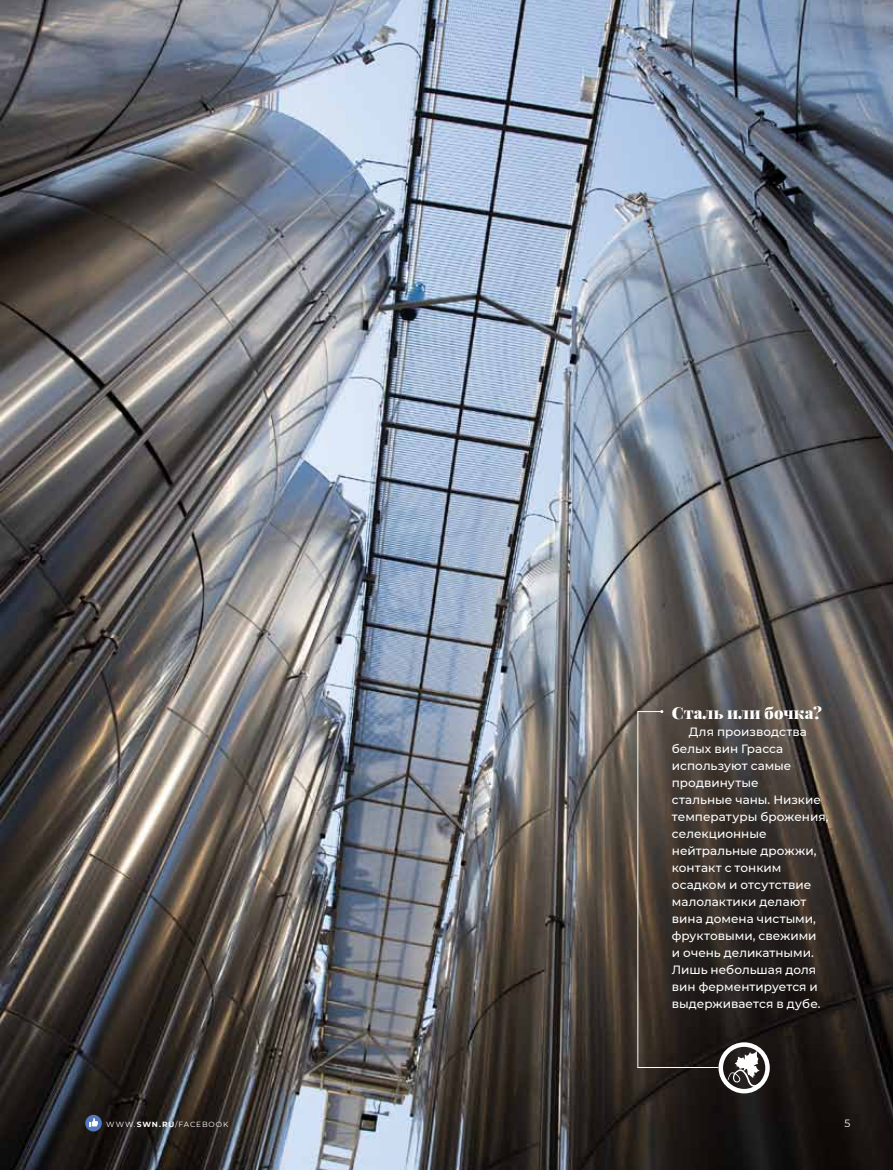
<style>
.page{position:relative;width:893px;height:1170px;background:#fff}
.page>*{position:absolute;margin:0;border:0;box-sizing:border-box;transform-origin:0 0}
.t1{font:900 16.5px "Playfair Display";letter-spacing:.015em;color:#fff}
.t2{font:500 12px/17px "Montserrat";color:#fff}
.t3{font:10.5px "Montserrat";color:#fff}
.t4{font:7.5px "Montserrat";letter-spacing:.12em;color:#fff}
.s1{font-weight:700}
</style>
<div class="page">
<img style="left:0;top:0;width:893px;height:1169px">
<svg style="left:728px;top:1050px;width:33px;height:38px"></svg>
<div style="left:718px;top:1042px;width:52px;height:51px;border:4px solid #fff;border-radius:50%"></div>
<svg style="left:637px;top:710px;width:82px;height:358px"></svg>
<svg style="left:85px;top:1114px;width:17px;height:17px"></svg>
<svg style="left:89px;top:1118px;width:9px;height:8px"></svg>
<h1 class="t1" style="left:672px;top:699px;width:152px">Сталь или бочка?</h1>
<p class="t2" style="left:672px;top:722px;width:158px;text-indent:17px">Для производства белых вин Грасса используют самые продвинутые<br>стальные чаны. Н изкие температуры брожения, селекционные нейтральные дрожжи, контакт с тонким осадком и отсутствие малолактики делают вина домена чистыми, фруктовыми, свежими<br>и очень деликатными.<br>Лишь небольшая доля вин ферментируется и выдерживается в дубе.</p>
<p class="t4" style="left:106px;top:1119px;width:124px">WWW.<span class="s1">SWN.RU</span>/FACEBOOK</p>
<p class="t3" style="left:844px;top:1116px;width:7px">5</p>
</div>
